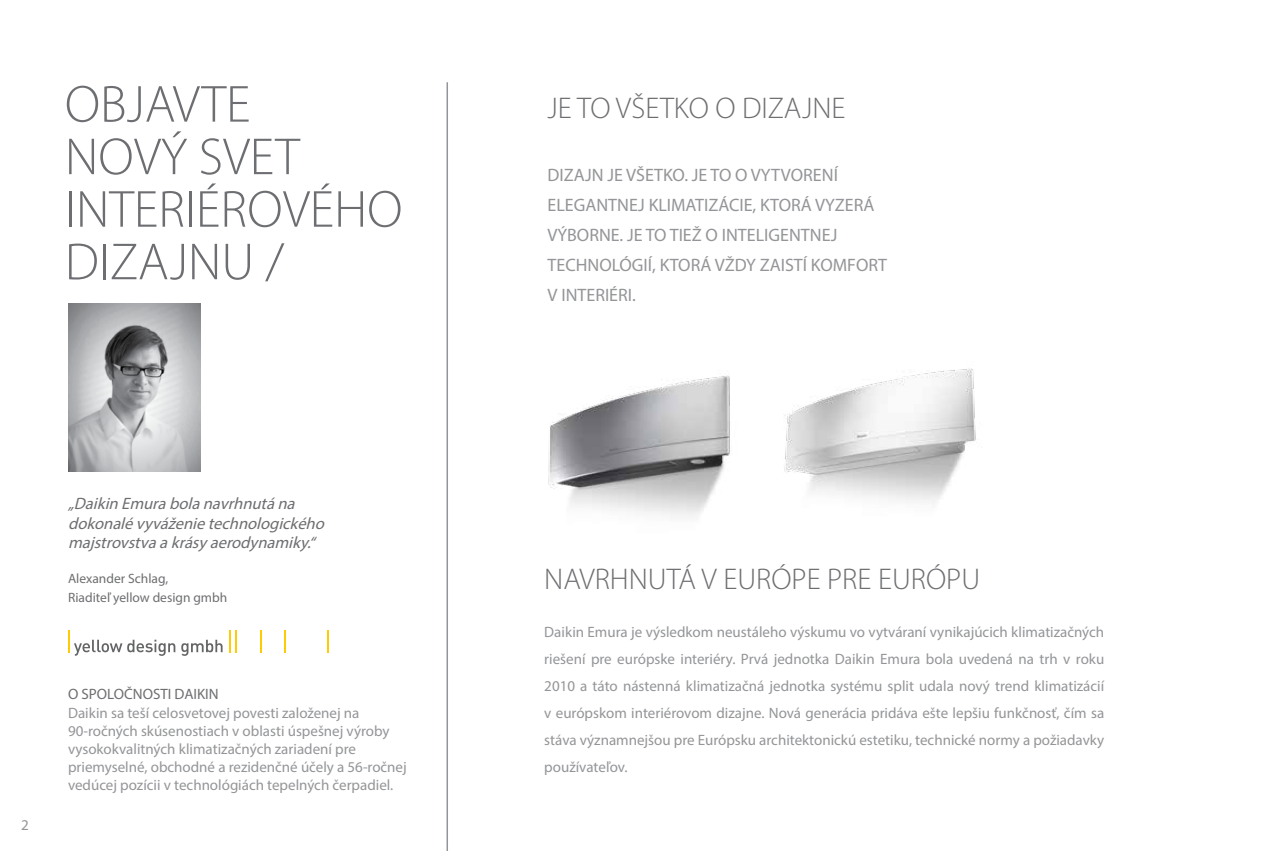
<style>
.page{position:relative;width:1263px;height:851px;background:#fff}
.page>*{position:absolute;margin:0;border:0;box-sizing:border-box;transform-origin:0 0}
.t1{font:300 52.5px/52.5px "Myriad Pro";color:#6d6e71}
.t2{font:300 30px "Myriad Pro";color:#6d6e71}
.t3{font:18px/30px "Myriad Pro";color:#939598}
.t4{font:italic 16.5px/19.5px "Myriad Pro";color:#6d6e71}
.t5{font:15px/27px "Myriad Pro";color:#939598;text-align:justify}
.t6{font:15px "Myriad Pro";color:#6d6e71}
.t7{font:13.5px/19.5px "Myriad Pro";color:#6d6e71}
</style>
<div class="page">
<hr style="left:446px;top:82px;width:2px;height:768px;background:#939598">
<img style="left:548px;top:375px;width:182px;height:141px">
<img style="left:784px;top:368px;width:192px;height:135px">
<img style="left:68px;top:303px;width:133px;height:168px">
<hr style="left:229px;top:630px;width:2px;height:22px;background:#ffcb05">
<svg style="left:236px;top:630px;width:1px;height:22px"></svg>
<svg style="left:261px;top:630px;width:1px;height:22px"></svg>
<svg style="left:284px;top:630px;width:1px;height:22px"></svg>
<svg style="left:328px;top:630px;width:1px;height:22px"></svg>
<svg style="left:68px;top:630px;width:107px;height:25px"></svg>
<svg style="left:181px;top:639px;width:42px;height:16px"></svg>
<h1 class="t1" style="left:65px;top:79px;width:339px">OBJAVTE<br>NOVÝ SVET<br>INTERIÉROVÉHO<br>DIZAJNU /</h1>
<h2 class="t2" style="left:547px;top:92px;width:300px">JE TO VŠETKO O DIZAJNE</h2>
<p class="t3" style="left:547px;top:159px;width:341px">DIZAJN JE VŠETKO. JE TO O VYTVORENÍ<br>ELEGANTNEJ KLIMATIZÁCIE, KTORÁ VYZERÁ<br>VÝBORNE. JE TO TIEŽ O INTELIGENTNEJ<br>TECHNOLÓGIÍ, KTORÁ VŽDY ZAISTÍ KOMFORT<br>V INTERIÉRI.</p>
<p class="t5" style="left:21px;top:811px;width:9px">2</p>
<p class="t4" style="left:68px;top:493px;width:262px">„DaikinEmurabolanavrhnutána dokonalévyváženietechnologického majstrovstvaakrásyaerodynamiky.“</p>
<p class="t7" style="left:68px;top:568px;width:161px">Alexander Schlag,<br>Riaditeľ yellow design gmbh</p>
<p class="t6" style="left:68px;top:685px;width:152px">O SPOLOČNOSTI DAIKIN</p>
<p class="t5" style="left:68px;top:703px;width:340px;line-height:18px;text-align:left">Daikin sa teší celosvetovej povesti založenej na 90-ročných skúsenostiach v oblasti úspešnej výroby vysokokvalitných klimatizačných zariadení pre priemyselné, obchodné a rezidenčné účely a 56-ročnej vedúcej pozícii v technológiách tepelných čerpadiel.</p>
<h2 class="t2" style="left:544px;top:562px;width:437px">NAVRHNUTÁ V EURÓPE PRE EURÓPU</h2>
<p class="t5" style="left:544px;top:618px;width:561px">Daikin Emura je výsledkom neustáleho výskumu vo vytváraní vynikajúcich klimatizačných riešení pre európske interiéry. Prvá jednotka Daikin Emura bola uvedená na trh v roku 2010 a táto nástenná klimatizačná jednotka systému split udala nový trend klimatizácií v európskom interiérovom dizajne. Nová generácia pridáva ešte lepšiu funkčnosť, čím sa stáva významnejšou pre Európsku architektonickú estetiku, technické normy a požiadavky používateľov.</p>
</div>
